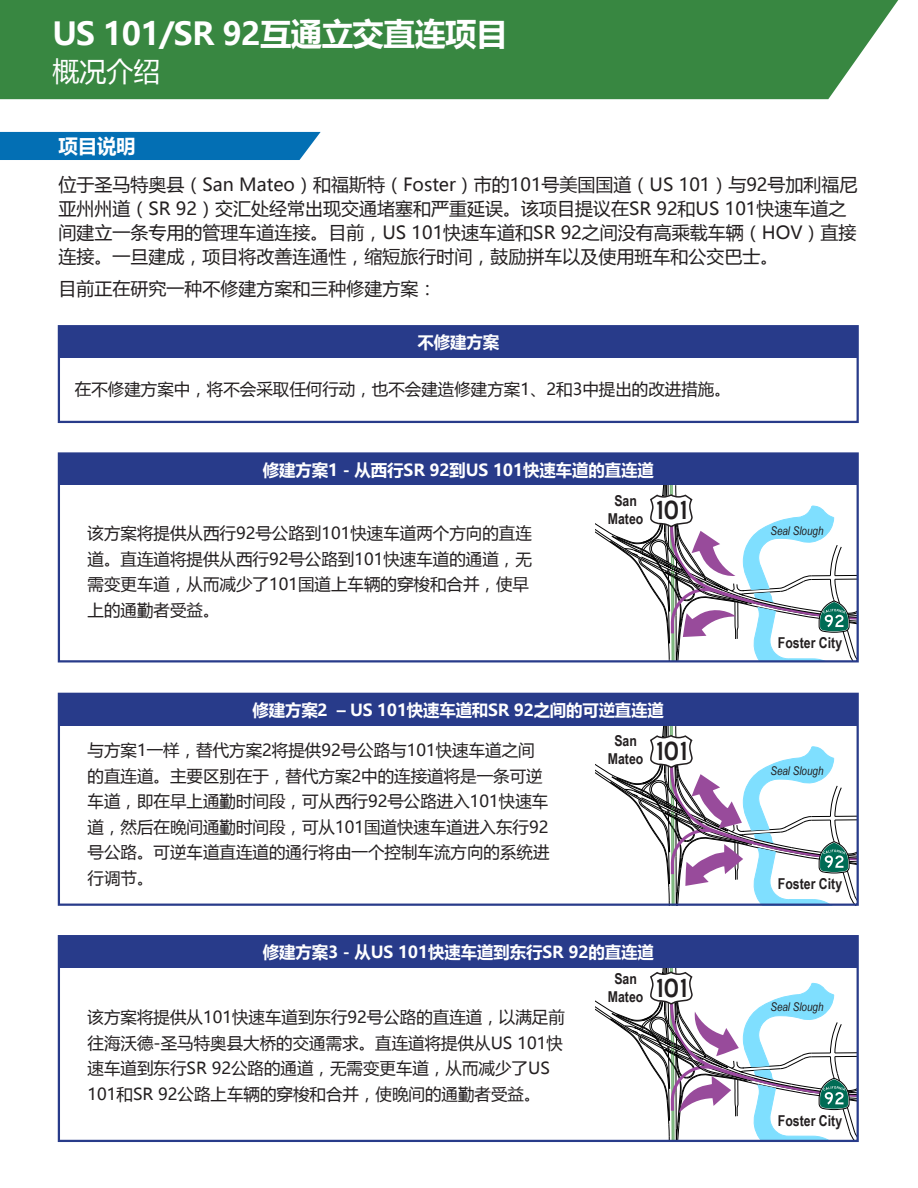
<style>
.page{position:relative;width:918px;height:1188px;background:#fff}
.page>*{position:absolute;margin:0;border:0;box-sizing:border-box;transform-origin:0 0}
.t1{font:700 31.5px "Microsoft Ya Hei UI";letter-spacing:-.02em;color:#fff}
.t2{font:27px "Highway Gothic";color:#231f20}
.t3{font:27px "Microsoft Ya Hei UI";color:#fff}
.t4{font:700 19.5px "Microsoft Ya Hei UI";color:#fff}
.t5{font:18px/24px "Microsoft Ya Hei UI";color:#231f20}
.t6{font:16.5px/25.5px "Microsoft Ya Hei UI";color:#231f20}
.t7{font:700 16.5px "Microsoft Ya Hei UI";letter-spacing:-.01em;color:#fff}
.t8{font:700 15px/18px "Arial Narrow";color:#231f20;text-align:center}
.t9{font:italic 12px "Arial Narrow";color:#231f20}
.s1{font-family:"ESRI Shields";font-size:45px;color:#fff}
</style>
<div class="page">
<svg style="left:596px;top:726px;width:260px;height:177px"></svg>
<svg style="left:596px;top:485px;width:260px;height:174px"></svg>
<svg style="left:596px;top:968px;width:260px;height:171px"></svg>
<div style="left:0;top:132px;width:321px;height:28px;background:#036fb4"></div>
<div style="left:0;top:0;width:899px;height:99px;background:#388741"></div>
<div style="left:58px;top:325px;width:801px;height:98px;border:2px solid #283b8a"></div>
<div style="left:59px;top:326px;width:799px;height:32px;background:#283b8a"></div>
<div style="left:58px;top:452px;width:801px;height:210px;border:2px solid #283b8a"></div>
<div style="left:59px;top:454px;width:799px;height:31px;background:#283b8a"></div>
<div style="left:58px;top:693px;width:801px;height:213px;border:2px solid #283b8a"></div>
<div style="left:59px;top:694px;width:799px;height:32px;background:#283b8a"></div>
<div style="left:58px;top:935px;width:801px;height:207px;border:2px solid #283b8a"></div>
<div style="left:59px;top:936px;width:799px;height:32px;background:#283b8a"></div>
<h1 class="t1" style="left:52px;top:11px;width:457px">US 101/SR 92互通立交直连项目</h1>
<h1 class="t3" style="left:52px;top:53px;width:110px">概况介绍</h1>
<h2 class="t4" style="left:59px;top:132px;width:79px">项目说明</h2>
<p class="t5" style="left:58px;top:172px;width:801px">位于圣马特奥县（San Mateo）和福斯特（Foster）市的101号美国国道（US 101）与92号加利福尼亚州州道（SR 92）交汇处经常出现交通堵塞和严重延误。该项目提议在SR 92和US 101快速车道之间建立一条专用的管理车道连接。目前，US 101快速车道和SR 92之间没有高乘载车辆（HOV）直接连接。一旦建成，项目将改善连通性，缩短旅行时间，鼓励拼车以及使用班车和公交巴士。</p>
<p class="t5" style="left:58px;top:276px;width:379px">目前正在研究一种不修建方案和三种修建方案：</p>
<p class="t7" style="left:417px;top:331px;width:83px">不修建方案</p>
<p class="t6" style="left:75px;top:375px;width:658px">在不修建方案中，将不会采取任何行动，也不会建造修建方案1、2和3中提出的改进措施。</p>
<p class="t7" style="left:263px;top:458px;width:393px">修建方案1 - 从西行SR 92到US 101快速车道的直连道</p>
<p class="t6" style="left:88px;top:520px;width:446px">该方案将提供从西行92号公路到101快速车道两个方向的直连道。直连道将提供从西行92号公路到101快速车道的通道，无需变更车道，从而减少了101国道上车辆的穿梭和合并，使早上的通勤者受益。</p>
<p class="t8" style="left:608px;top:491px;width:37px">San<br>Mateo</p>
<p class="t2" style="left:651px;top:496px;width:42px"><span class="s1">A</span>101</p>
<p class="t7" style="left:253px;top:699px;width:413px">修建方案2 – US 101快速车道和SR 92之间的可逆直连道</p>
<p class="t6" style="left:88px;top:737px;width:464px">与方案1一样，替代方案2将提供92号公路与101快速车道之间的直连道。主要区别在于，替代方案2中的连接道将是一条可逆车道，即在早上通勤时间段，可从西行92号公路进入101快速车道，然后在晚间通勤时间段，可从101国道快速车道进入东行92号公路。可逆车道直连道的通行将由一个控制车流方向的系统进行调节。</p>
<p class="t8" style="left:608px;top:731px;width:37px">San<br>Mateo</p>
<p class="t2" style="left:651px;top:737px;width:42px"><span class="s1">A</span>101</p>
<p class="t7" style="left:263px;top:941px;width:393px">修建方案3 - 从US 101快速车道到东行SR 92的直连道</p>
<p class="t6" style="left:88px;top:1004px;width:479px">该方案将提供从101快速车道到东行92号公路的直连道，以满足前往海沃德-圣马特奥县大桥的交通需求。直连道将提供从US 101快速车道到东行SR 92公路的通道，无需变更车道，从而减少了US 101和SR 92公路上车辆的穿梭和合并，使晚间的通勤者受益。</p>
<p class="t2" style="left:651px;top:973px;width:42px"><span class="s1">A</span>101</p>
<p class="t8" style="left:608px;top:969px;width:37px">San<br>Mateo</p>
<p class="t9" style="left:770px;top:522px;width:55px">Seal Slough</p>
<p class="t8" style="left:778px;top:633px;width:66px">Foster City</p>
<p class="t9" style="left:770px;top:763px;width:55px">Seal Slough</p>
<p class="t8" style="left:778px;top:874px;width:66px">Foster City</p>
<p class="t9" style="left:770px;top:999px;width:55px">Seal Slough</p>
<p class="t8" style="left:778px;top:1111px;width:66px">Foster City</p>
</div>
